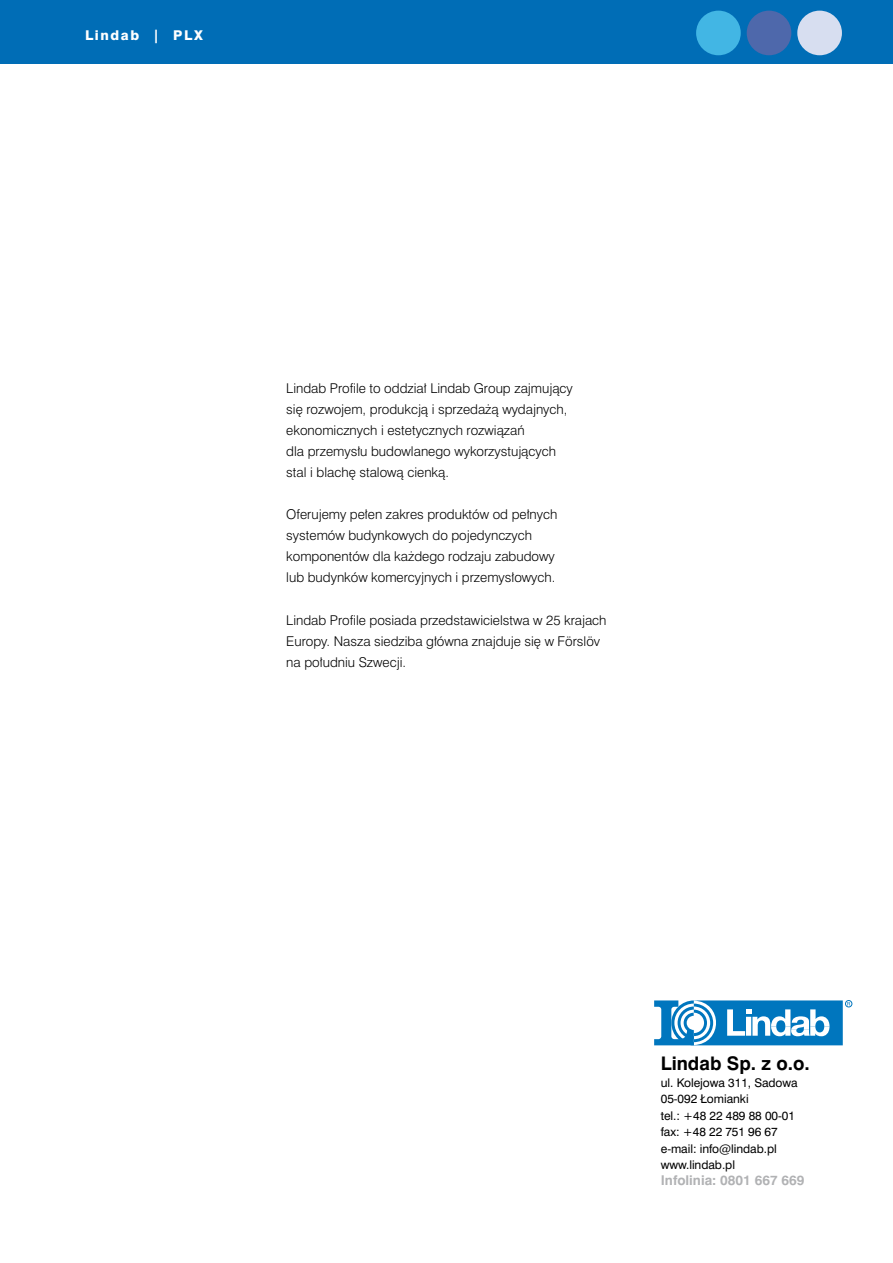
<style>
.page{position:relative;width:893px;height:1263px;background:#fff}
.page>*{position:absolute;margin:0;border:0;box-sizing:border-box;transform-origin:0 0}
.t1{font:700 18.75px "Swiss 721 PL";color:#000}
.t2{font:300 13.5px/21px "Swiss 721 PL";color:#000}
.t3{font:700 13.5px "Swiss 721 PL";color:#b1b2b4}
.t4{font:800 13.5px "Swiss 721 PL";letter-spacing:.12em;color:#fff}
.t5{font:12px/16.5px "Swiss 721 PL";letter-spacing:-.005em;color:#000}
</style>
<div class="page">
<div style="left:0;top:0;width:893px;height:64px;background:#006db6"></div>
<div style="left:696px;top:11px;width:45px;height:44px;background:#42b6e4;border-radius:50%"></div>
<div style="left:747px;top:11px;width:44px;height:44px;background:#4e68ab;border-radius:50%"></div>
<div style="left:797px;top:11px;width:45px;height:44px;background:#d7def0;border-radius:50%"></div>
<div style="left:845px;top:1000px;width:7px;height:7px;border:1px solid #0076be;border-radius:50%"></div>
<svg style="left:654px;top:1000px;width:196px;height:45px"></svg>
<p class="t4" style="left:85px;top:27px;width:119px">Lindab | PLX</p>
<p class="t2" style="left:286px;top:378px;width:288px">Lindab Profile to oddzia∏ Lindab Group zajmujàcy si´ rozwojem, produkcjà i sprzeda˝à wydajnych, ekonomicznych i estetycznych rozwiàzaƒ<br>dla przemys∏u budowlanego wykorzystujàcych stal i blach´ stalowà cienkà.</p>
<p class="t2" style="left:286px;top:504px;width:273px">Oferujemy pe∏en zakres produktów od pe∏nych systemów budynkowych do pojedynczych komponentów dla ka˝dego rodzaju zabudowy lub budynków komercyjnych i przemys∏owych.</p>
<p class="t2" style="left:286px;top:609px;width:322px">Lindab Profile posiada przedstawicielstwa w 25 krajach<br>Europy. Nasza siedziba g∏ówna znajduje si´ w Förslöv na po∏udniu Szwecji.</p>
<h1 class="t1" style="left:661px;top:1052px;width:150px">Lindab Sp. z o.o.</h1>
<p class="t5" style="left:661px;top:1074px;width:138px">ul. Kolejowa 311, Sadowa<br>05-092 Łomianki<br>tel.: +48 22 489 88 00-01 fax: +48 22 751 96 67 e-mail: info@lindab.pl www.lindab.pl</p>
<p class="t3" style="left:661px;top:1172px;width:145px">Infolinia: 0801 667 669</p>
</div>
